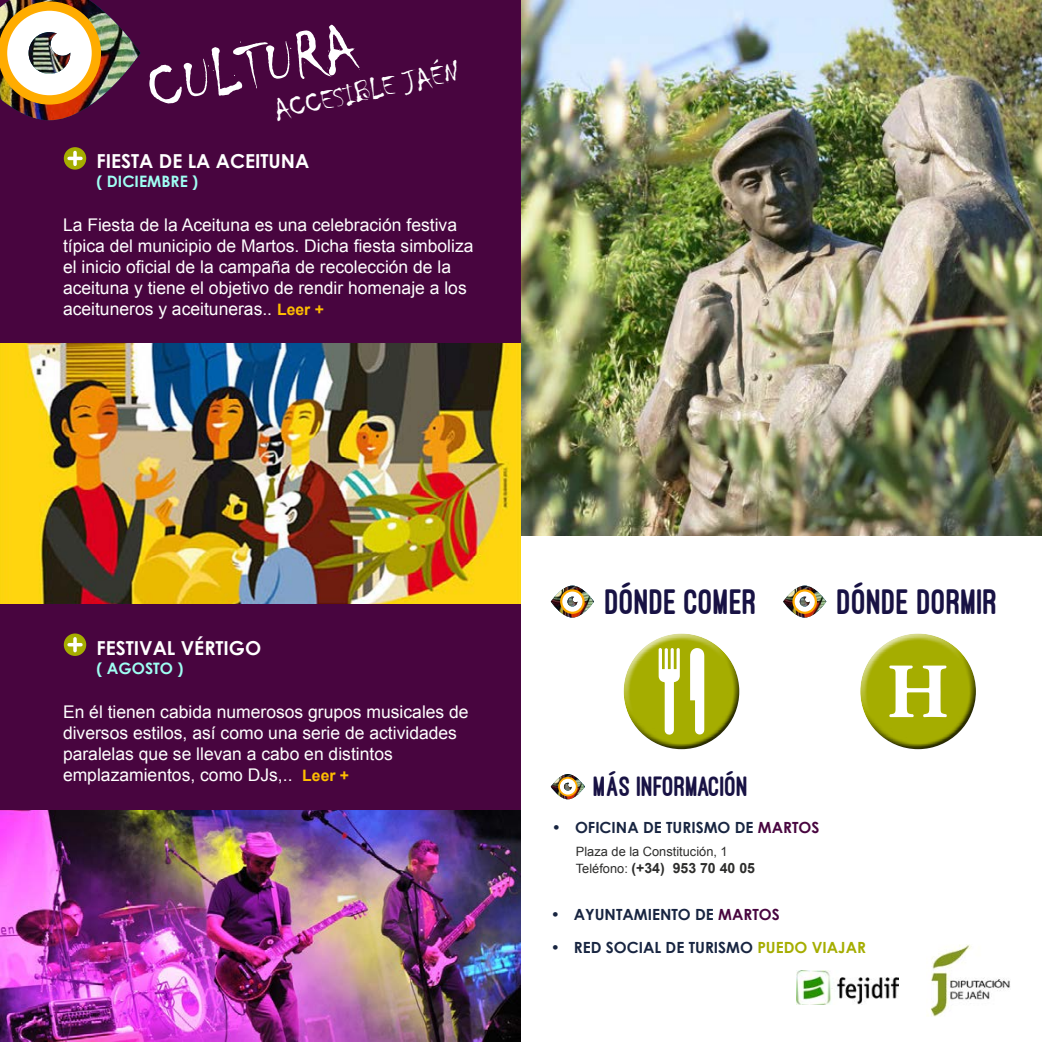
<style>
.page{position:relative;width:1042px;height:1042px;background:#fff}
.page>*{position:absolute;margin:0;border:0;box-sizing:border-box;transform-origin:0 0}
.t1{font:67.9px "Chiller";color:#fff}
.t2{font:800 36.57px "Ostrich Sans";color:#181244}
.t3{font:30.97px "Chiller";color:#fff}
.t4{font:800 28.88px "Ostrich Sans";color:#181244}
.t5{font:700 19.25px "Century Gothic";color:#fff}
.t6{font:17.5px/21px "Arial";color:#fff}
.t7{font:700 15.75px "Century Gothic";color:#9ffff3}
.t8{font:700 15.4px "Century Gothic";color:#182541}
.t9{font:700 14.17px "Arial";color:#2d2d2c}
.t10{font:12.78px "Arial";color:#2d2d2c}
.s1{font-weight:700;font-size:15.75px;color:#ffbe00}
.s2{color:#48053f}
.s3{font-weight:400;font-size:12.78px}
.s4{color:#a5ad00}
</style>
<div class="page">
<img style="left:521px;top:0;width:521px;height:536px">
<img style="left:551px;top:774px;width:34px;height:25px">
<svg style="left:558px;top:777px;width:19px;height:19px"></svg>
<div style="left:560px;top:779px;width:16px;height:15px;background:#fff;border-radius:50%"></div>
<svg style="left:564px;top:783px;width:8px;height:7px"></svg>
<img style="left:551px;top:585px;width:43px;height:32px">
<svg style="left:560px;top:589px;width:25px;height:25px"></svg>
<div style="left:562px;top:591px;width:20px;height:21px;background:#fff;border-radius:50%"></div>
<svg style="left:567px;top:596px;width:10px;height:10px"></svg>
<img style="left:783px;top:585px;width:43px;height:32px">
<svg style="left:792px;top:589px;width:25px;height:25px"></svg>
<svg style="left:794px;top:591px;width:21px;height:21px"></svg>
<svg style="left:800px;top:596px;width:9px;height:10px"></svg>
<div style="left:616px;top:626px;width:120px;height:96px;background:#fff;opacity:.75"></div>
<div style="left:624px;top:652px;width:123px;height:100px;background:#000;opacity:.75"></div>
<svg style="left:690px;top:647px;width:14px;height:88px"></svg>
<svg style="left:658px;top:648px;width:22px;height:87px"></svg>
<div style="left:853px;top:626px;width:120px;height:96px;background:#fff;opacity:.75"></div>
<div style="left:861px;top:652px;width:122px;height:100px;background:#000;opacity:.75"></div>
<svg style="left:889px;top:665px;width:58px;height:52px"></svg>
<div style="left:0;top:0;width:521px;height:1042px;background:#48053f"></div>
<img style="left:0;top:0;width:140px;height:120px">
<img style="left:29px;top:32px;width:41px;height:42px">
<img style="left:0;top:343px;width:521px;height:261px">
<img style="left:0;top:811px;width:521px;height:231px">
<svg style="left:64px;top:147px;width:22px;height:23px"></svg>
<svg style="left:73px;top:152px;width:4px;height:12px"></svg>
<svg style="left:69px;top:157px;width:12px;height:3px"></svg>
<svg style="left:64px;top:633px;width:22px;height:23px"></svg>
<svg style="left:73px;top:639px;width:4px;height:12px"></svg>
<svg style="left:69px;top:643px;width:12px;height:3px"></svg>
<img style="left:796px;top:970px;width:102px;height:34px">
<img style="left:927px;top:944px;width:83px;height:72px">
<h1 class="t1" style="left:140px;top:54px;width:214px;rotate:-12deg">CULTURA</h1>
<h3 class="t3" style="left:271px;top:95px;width:190px;rotate:-12deg">ACCESIBLE JAÉN</h3>
<p class="t5" style="left:96px;top:149px;width:214px">FIESTA DE LA ACEITUNA</p>
<p class="t7" style="left:96px;top:172px;width:103px">( DICIEMBRE )</p>
<p class="t6" style="left:63px;top:215px;width:412px">La Fiesta de la Aceituna es una celebración festiva típica del municipio de Martos. Dicha fiesta simboliza el inicio oficial de la campaña de recolección de la aceituna y tiene el objetivo de rendir homenaje a los aceituneros y aceituneras.. <span class="s1">Leer +</span></p>
<p class="t5" style="left:96px;top:635px;width:166px">FESTIVAL VÉRTIGO</p>
<p class="t7" style="left:96px;top:658px;width:88px">( AGOSTO )</p>
<p class="t6" style="left:63px;top:701px;width:407px">En él tienen cabida numerosos grupos musicales de diversos estilos, así como una serie de actividades paralelas que se llevan a cabo en distintos emplazamientos, como DJs,.. <span class="s1">Leer +</span></p>
<h2 class="t2" style="left:605px;top:582px;width:154px">DÓNDE COMER</h2>
<h2 class="t2" style="left:837px;top:582px;width:162px">DÓNDE DORMIR</h2>
<h3 class="t4" style="left:594px;top:771px;width:156px">MÁS INFORMACIÓN</h3>
<p class="t8" style="left:552px;top:818px;width:269px">• OFICINA DE TURISMO DE <span class="s2">MARTOS</span></p>
<p class="t10" style="left:576px;top:843px;width:153px">Plaza de la Constitución, 1</p>
<p class="t9" style="left:576px;top:859px;width:181px"><span class="s3">Teléfono:</span> (+34) 953 70 40 05</p>
<p class="t8" style="left:551px;top:905px;width:230px">• AYUNTAMIENTO DE <span class="s2">MARTOS</span></p>
<p class="t8" style="left:551px;top:938px;width:317px">• RED SOCIAL DE TURISMO <span class="s4">PUEDO VIAJAR</span></p>
</div>
